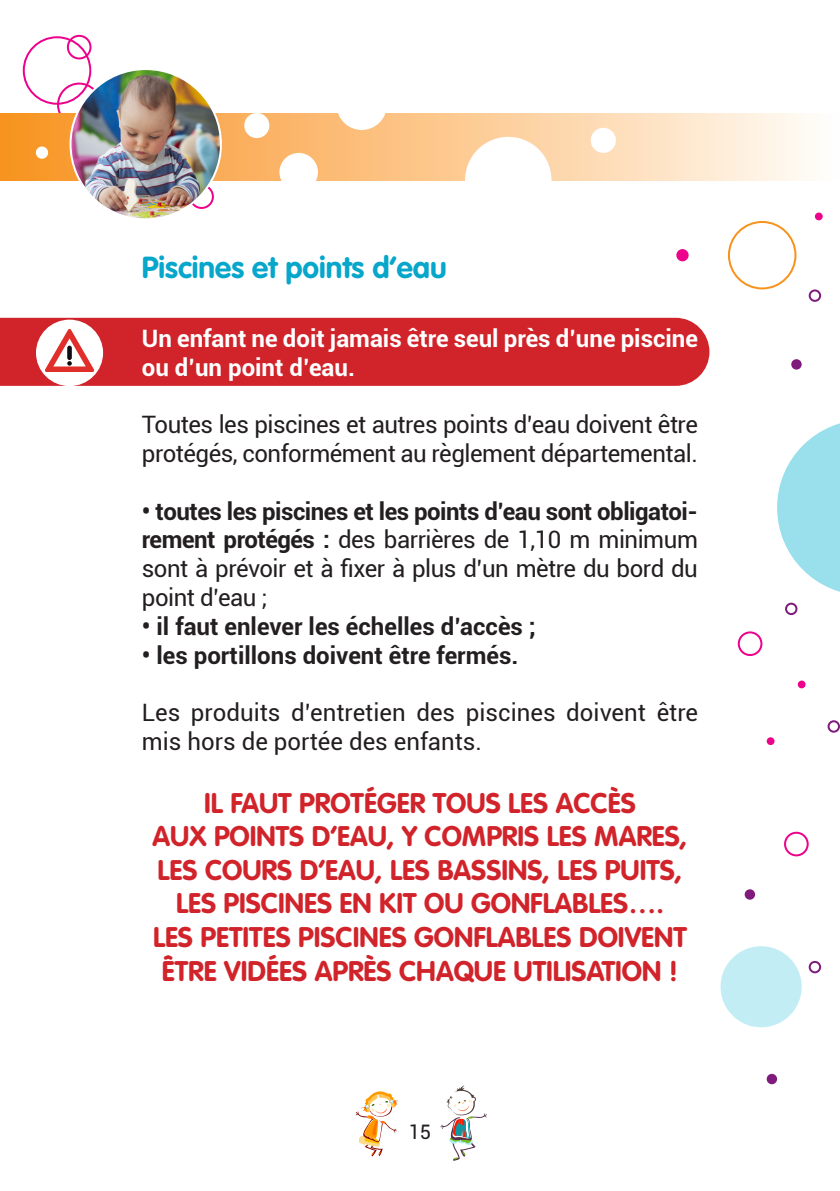
<style>
.page{position:relative;width:840px;height:1191px;background:#fff}
.page>*{position:absolute;margin:0;border:0;box-sizing:border-box;transform-origin:0 0}
.t1{font:700 30px "VAG Rounded LT";color:#07a6cb}
.t2{font:700 28px/33.6px "VAG Rounded LT";color:#d1232a;text-align:center}
.t3{font:24px/28.8px "Roboto";letter-spacing:-.02em;color:#231f20}
.t4{font:24px/28.8px "Roboto";color:#231f20}
.t5{font:700 24px "Roboto";color:#231f20}
.t6{font:700 24px/28.8px "Roboto";color:#fff}
.t7{font:20px "Roboto";color:#231f20}
.s1{font-weight:700}
</style>
<div class="page">
<svg style="left:355px;top:1091px;width:43px;height:65px"></svg>
<svg style="left:440px;top:1085px;width:47px;height:75px"></svg>
<div style="left:189px;top:184px;width:25px;height:25px;border:2px solid #ed028c;border-radius:50%"></div>
<div style="left:57px;top:83px;width:44px;height:44px;border:2px solid #ed028c;border-radius:50%"></div>
<div style="left:23px;top:36px;width:68px;height:69px;border:2px solid #ed028c;border-radius:50%"></div>
<div style="left:67px;top:35px;width:24px;height:24px;border:2px solid #ed028c;border-radius:50%"></div>
<div style="left:784px;top:602px;width:13px;height:13px;border:2px solid #7f1b7d;border-radius:50%"></div>
<div style="left:727px;top:221px;width:69px;height:68px;border:2px solid #f7931d;border-radius:50%"></div>
<div style="left:790px;top:359px;width:11px;height:10px;background:#7f1b7d;border-radius:50%"></div>
<svg style="left:814px;top:212px;width:8px;height:8px"></svg>
<div style="left:766px;top:737px;width:8px;height:8px;background:#ed028c;border-radius:50%"></div>
<div style="left:676px;top:249px;width:12px;height:12px;background:#ed028c;border-radius:50%"></div>
<div style="left:827px;top:720px;width:12px;height:12px;border:2px solid #7f1b7d;border-radius:50%"></div>
<div style="left:808px;top:289px;width:12px;height:13px;border:2px solid #7f1b7d;border-radius:50%"></div>
<div style="left:808px;top:961px;width:12px;height:12px;border:2px solid #7f1b7d;border-radius:50%"></div>
<div style="left:797px;top:680px;width:8px;height:8px;background:#ed028c;border-radius:50%"></div>
<div style="left:737px;top:631px;width:25px;height:25px;border:2px solid #ed028c;border-radius:50%"></div>
<div style="left:783px;top:831px;width:25px;height:25px;border:2px solid #ed028c;border-radius:50%"></div>
<div style="left:744px;top:889px;width:10px;height:10px;background:#7f1b7d;border-radius:50%"></div>
<div style="left:766px;top:1073px;width:10px;height:11px;background:#7f1b7d;border-radius:50%"></div>
<svg style="left:777px;top:423px;width:62px;height:169px"></svg>
<div style="left:720px;top:946px;width:81px;height:81px;background:#c3edf4;border-radius:50%"></div>
<svg style="left:0;top:113px;width:809px;height:68px"></svg>
<div style="left:465px;top:137px;width:86px;height:86px;background:#fff;border-radius:50%"></div>
<div style="left:336px;top:80px;width:50px;height:50px;background:#fff;border-radius:50%"></div>
<div style="left:279px;top:153px;width:39px;height:38px;background:#fff;border-radius:50%"></div>
<div style="left:590px;top:128px;width:25px;height:25px;background:#fff;border-radius:50%"></div>
<div style="left:244px;top:113px;width:25px;height:25px;background:#fff;border-radius:50%"></div>
<div style="left:36px;top:146px;width:12px;height:13px;background:#fff;border-radius:50%"></div>
<img style="left:70px;top:69px;width:151px;height:150px;border-radius:75px">
<div style="left:0;top:318px;width:709px;height:68px;background:#d1232a"></div>
<div style="left:36px;top:320px;width:67px;height:66px;background:#fff;border-radius:50%"></div>
<svg style="left:44px;top:328px;width:51px;height:44px"></svg>
<p class="t1" style="left:142px;top:250px;width:306px">Piscines et points d’eau</p>
<p class="t6" style="left:142px;top:323px;width:557px">Un enfant ne doit jamais être seul près d’une piscine ou d’un point d’eau.</p>
<p class="t3" style="left:142px;top:409px;width:557px">Toutes les piscines et autres points d’eau doivent être protégés, conformément au règlement départemental.</p>
<p class="t3" style="left:142px;top:496px;width:557px;text-align:justify"><span class="s1">• toutes les piscines et les points d’eau sont obligatoi&shy;rement protégés :</span> des barrières de 1,10 m minimum sont à prévoir et à fixer à plus d’un mètre du bord du point d’eau ;</p>
<p class="t5" style="left:142px;top:609px;width:395px">• il faut enlever les échelles d’accès ;</p>
<p class="t5" style="left:142px;top:638px;width:378px">• les portillons doivent être fermés.</p>
<p class="t4" style="left:142px;top:697px;width:557px">Les produits d’entretien des piscines doivent être mis hors de portée des enfants.</p>
<p class="t2" style="left:204px;top:787px;width:432px">IL FAUT PROTÉGER TOUS LES ACCÈS</p>
<p class="t2" style="left:152px;top:820px;width:536px">AUX POINTS D’EAU, Y COMPRIS LES MARES,<br>LES COURS D’EAU, LES BASSINS, LES PUITS,<br>LES PISCINES EN KIT OU GONFLABLES….</p>
<p class="t2" style="left:153px;top:921px;width:535px">LES PETITES PISCINES GONFLABLES DOIVENT<br>ÊTRE VIDÉES APRÈS CHAQUE UTILISATION !</p>
<p class="t7" style="left:408px;top:1117px;width:24px">15</p>
</div>
